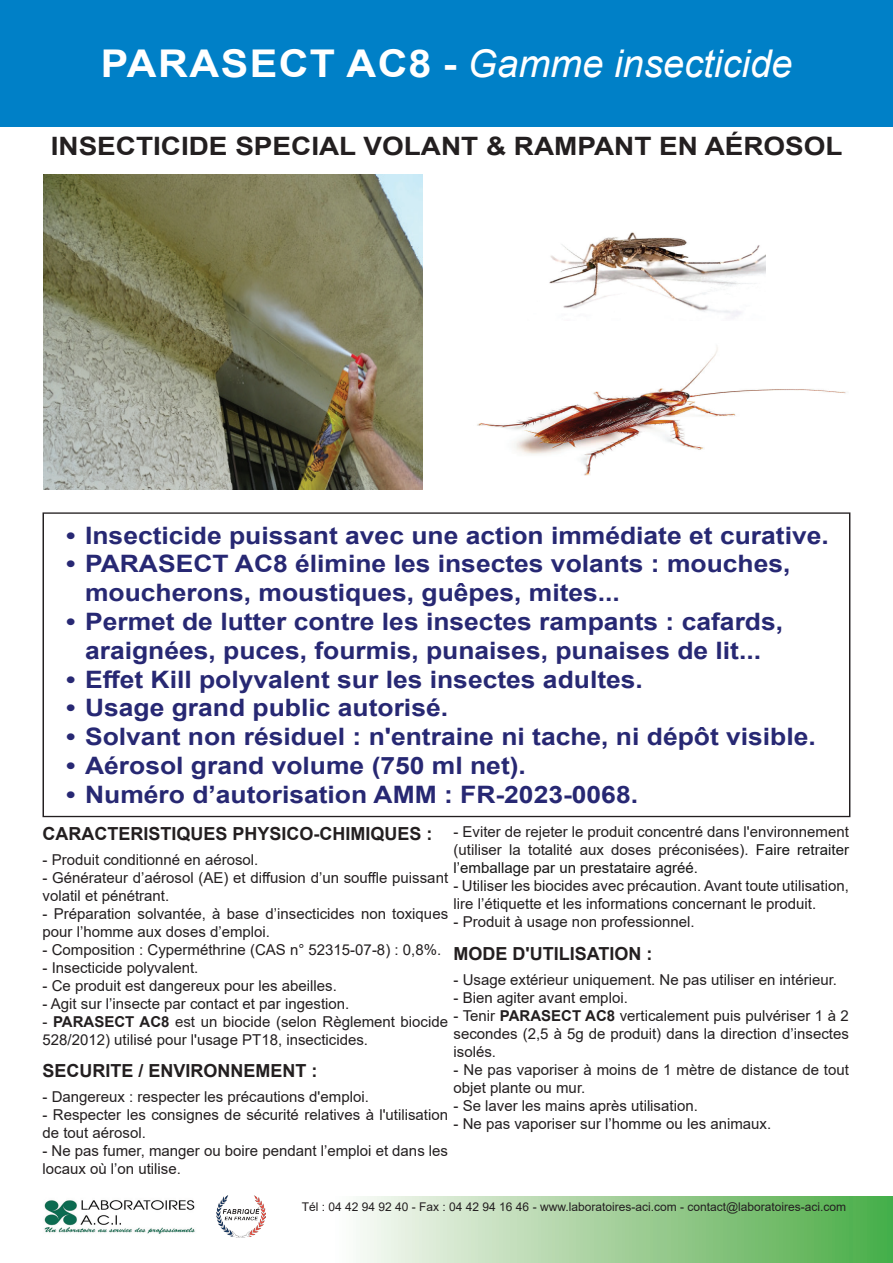
<style>
.page{position:relative;width:893px;height:1263px;background:#fff}
.page>*{position:absolute;margin:0;border:0;box-sizing:border-box;transform-origin:0 0}
.t1{font:italic 38.25px "Arial";color:#fff}
.t2{font:700 38.25px "Arial";color:#fff;scale:1.08 1}
.t3{font:700 25.35px "Arial";color:#231f20;scale:1.1 1}
.t4{font:700 24px/28.8px "Arial";color:#272873;scale:1.1 1}
.t5{font:700 18px "Arial";color:#231f20}
.t6{font:15px/18px "Arial";color:#231f20}
.t7{font:12px "Arial";color:#231f20}
.s1{font-weight:700;font-style:normal}
.s2{font-weight:700}
.s3{color:#161616}
</style>
<div class="page">
<div style="left:0;top:0;width:893px;height:127px;background:#0080c7"></div>
<svg style="left:216px;top:1196px;width:677px;height:67px"></svg>
<img style="left:44px;top:1200px;width:151px;height:34px">
<img style="left:549px;top:232px;width:216px;height:85px">
<img style="left:217px;top:1196px;width:48px;height:42px">
<img style="left:477px;top:347px;width:369px;height:129px">
<img style="left:44px;top:174px;width:378px;height:315px">
<h1 class="t2" style="left:101px;top:36px;width:28px">parasect</h1>
<h1 class="t1" style="left:347px;top:39px;width:447px"><span class="s1">AC8 -</span> Gamme insecticide</h1>
<h2 class="t3" style="left:51px;top:129px;width:649px">INSECTICIDE SPECIAL VOLANT &amp; RAMPANT en aérosol</h2>
<h3 class="t4" style="left:66px;top:521px;width:695px">• Insecticide puissant avec une action immédiate et curative.</h3>
<h3 class="t4" style="left:85px;top:550px;width:643px;text-indent:-19px">• PARASECT AC8 élimine les insectes volants : mouches, moucherons, moustiques, guêpes, mites...</h3>
<h3 class="t4" style="left:66px;top:607px;width:653px;text-align:center">• Permet de lutter contre les insectes rampants : cafards, araignées, puces, fourmis, punaises, punaises de lit...</h3>
<h3 class="t4" style="left:66px;top:665px;width:526px">• Effet Kill polyvalent sur les insectes adultes.</h3>
<h3 class="t4" style="left:66px;top:694px;width:349px">• Usage grand public autorisé.</h3>
<h3 class="t4" style="left:66px;top:722px;width:683px">• Solvant non résiduel : n'entraine ni tache, ni dépôt visible.</h3>
<h3 class="t4" style="left:66px;top:751px;width:420px">• Aérosol grand volume (750 ml net).</h3>
<h3 class="t4" style="left:66px;top:780px;width:521px">• Numéro d’autorisation AMM : FR-2023-0068.</h3>
<p class="t5" style="left:43px;top:820px;width:392px">CARACTERISTIQUES PHYSICO-CHIMIQUES :</p>
<p class="t6" style="left:43px;top:850px;width:217px">- Produit conditionné en aérosol.</p>
<p class="t6" style="left:43px;top:868px;width:407px">- Générateur d’aérosol (AE) et diffusion d’un souffle puissant volatil et pénétrant.</p>
<p class="t6" style="left:43px;top:904px;width:407px">- Préparation solvantée, à base d’insecticides non toxiques pour l’homme aux doses d’emploi.</p>
<p class="t6" style="left:43px;top:940px;width:400px">- Composition : Cyperméthrine (CAS n° 52315-07-8) : 0,8%.</p>
<p class="t6" style="left:43px;top:958px;width:157px">- Insecticide polyvalent.</p>
<p class="t6" style="left:43px;top:976px;width:296px">- Ce produit est dangereux pour les abeilles.</p>
<p class="t6" style="left:43px;top:994px;width:308px">- Agit sur l’insecte par contact et par ingestion.</p>
<p class="t6" style="left:43px;top:1012px;width:407px">- <span class="s2">PARASECT AC8</span> est un biocide (selon Règlement biocide<br>528/2012) utilisé pour l'usage PT18, insecticides.</p>
<p class="t5" style="left:43px;top:1058px;width:277px">SECURITE / ENVIRONNEMENT :</p>
<p class="t6" style="left:43px;top:1088px;width:328px">- Dangereux : respecter les précautions d'emploi.</p>
<p class="t6" style="left:43px;top:1106px;width:407px">- Respecter les consignes de sécurité relatives à l'utilisation de tout aérosol.</p>
<p class="t6" style="left:43px;top:1142px;width:407px">- Ne pas fumer, manger ou boire pendant l’emploi et dans les locaux où l’on utilise.</p>
<p class="t6" style="left:454px;top:823px;width:397px;text-align:justify">- Eviter de rejeter le produit concentré dans l'environnement (utiliser la totalité aux doses préconisées). <span class="s3">Faire retraiter l’emballage par un prestataire agréé.</span></p>
<p class="t6" style="left:454px;top:877px;width:397px">- Utiliser les biocides avec précaution. Avant toute utilisation, lire l’étiquette et les informations concernant le produit.</p>
<p class="t6" style="left:454px;top:913px;width:242px">- Produit à usage non professionnel.</p>
<p class="t5" style="left:454px;top:941px;width:200px">MODE D'UTILISATION :</p>
<p class="t6" style="left:454px;top:970px;width:385px">- Usage extérieur uniquement. Ne pas utiliser en intérieur.</p>
<p class="t6" style="left:454px;top:988px;width:176px">- Bien agiter avant emploi.</p>
<p class="t6" style="left:454px;top:1006px;width:397px;text-align:justify">- Tenir <span class="s2">PARASECT AC8</span> verticalement puis pulvériser 1 à 2 secondes (2,5 à 5g de produit) dans la direction d’insectes isolés.</p>
<p class="t6" style="left:454px;top:1060px;width:397px">- Ne pas vaporiser à moins de 1 mètre de distance de tout objet plante ou mur.</p>
<p class="t6" style="left:454px;top:1096px;width:246px">- Se laver les mains après utilisation.</p>
<p class="t6" style="left:454px;top:1114px;width:319px">- Ne pas vaporiser sur l’homme ou les animaux.</p>
<p class="t7" style="left:302px;top:1198px;width:546px">Tél : 04 42 94 92 40 - Fax : 04 42 94 16 46 - www.laboratoires-aci.com - contact@laboratoires-aci.com</p>
</div>
